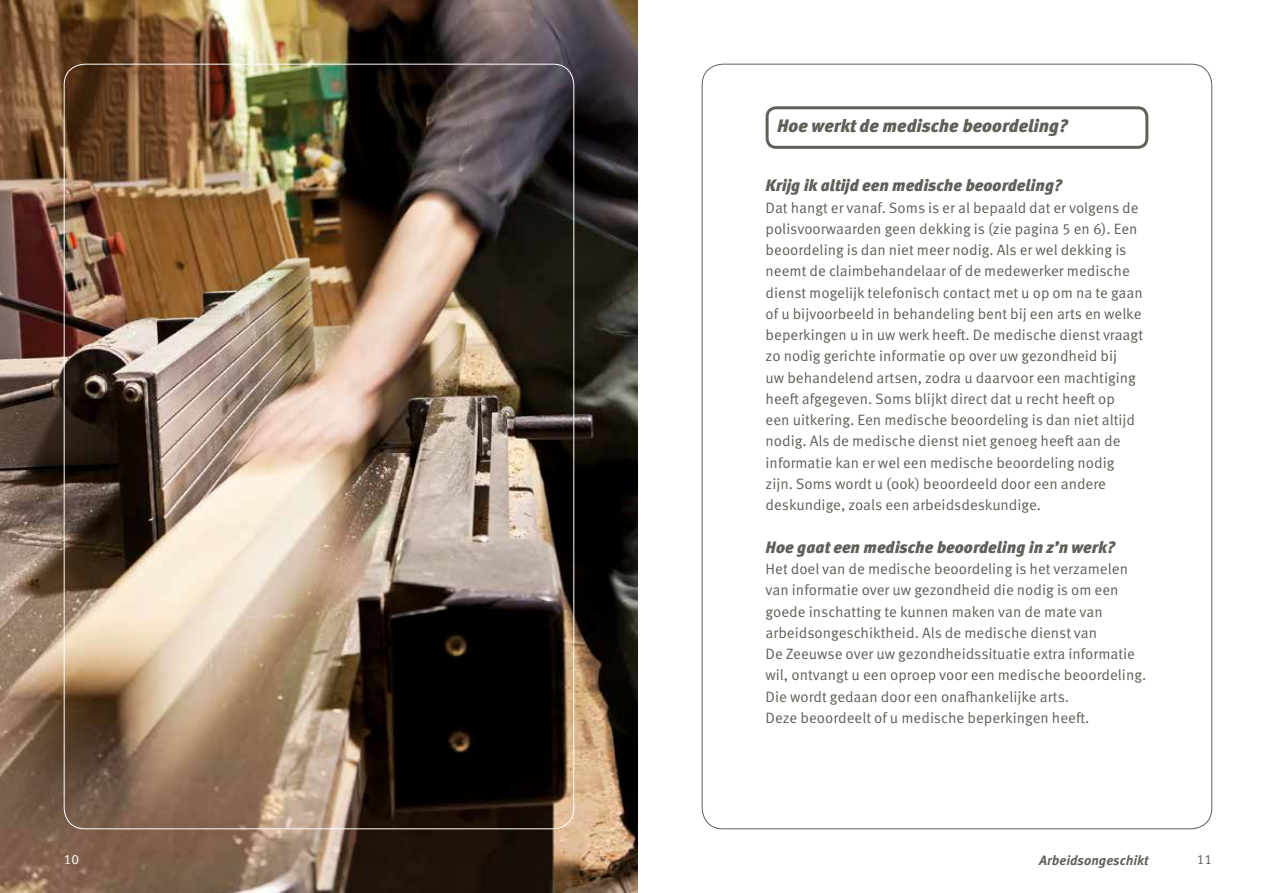
<style>
.page{position:relative;width:1276px;height:893px;background:#fff}
.page>*{position:absolute;margin:0;border:0;box-sizing:border-box;transform-origin:0 0}
.t1{font:italic 900 18px "Meta OT";color:#5f6058}
.t2{font:italic 900 16.5px "Meta OT";color:#5f6058}
.t3{font:15px/21.3px "Meta OT Norm";color:#5f6058}
.t4{font:italic 700 13.5px "Meta OT";color:#5f6058}
.t5{font:13.5px "Meta OT Norm";color:#fff}
.t6{font:13.5px "Meta OT Norm";color:#5f6058}
</style>
<div class="page">
<img style="left:0;top:0;width:638px;height:893px">
<div style="left:765px;top:106px;width:383px;height:43px;border:3px solid #5f6058;border-radius:9px"></div>
<p class="t1" style="left:777px;top:115px;width:292px">Hoe werkt de medische beoordeling?</p>
<p class="t2" style="left:765px;top:176px;width:298px">Krijg ik altijd een medische beoordeling?</p>
<p class="t3" style="left:765px;top:197px;width:379px">Dat hangt er vanaf. Soms is er al bepaald dat er volgens de polisvoorwaarden geen dekking is (zie pagina 5 en 6). Een beoordeling is dan niet meer nodig. Als er wel dekking is neemt de claimbehandelaar of de medewerker medische dienst mogelijk telefonisch contact met u op om na te gaan of u bijvoorbeeld in behandeling bent bij een arts en welke beperkingen u in uw werk heeft. De medische dienst vraagt zo nodig gerichte informatie op over uw gezondheid bij<br>uw behandelend artsen, zodra u daarvoor een machtiging heeft afgegeven. Soms blijkt direct dat u recht heeft op<br>een uitkering. Een medische beoordeling is dan niet altijd nodig. Als de medische dienst niet genoeg heeft aan de informatie kan er wel een medische beoordeling nodig zijn. Soms wordt u (ook) beoordeeld door een andere deskundige, zoals een arbeidsdeskundige.</p>
<p class="t2" style="left:765px;top:537px;width:351px">Hoe gaat een medische beoordeling in z’n werk?</p>
<p class="t3" style="left:765px;top:558px;width:382px">Het doel van de medische beoordeling is het verzamelen van informatie over uw gezondheid die nodig is om een goede inschatting te kunnen maken van de mate van arbeidsongeschiktheid. Als de medische dienst van<br>De Zeeuwse over uw gezondheidssituatie extra informatie wil, ontvangt u een oproep voor een medische beoordeling.<br>Die wordt gedaan door een onafhankelijke arts.<br>Deze beoordeelt of u medische beperkingen heeft.</p>
<p class="t5" style="left:64px;top:852px;width:17px">10</p>
<p class="t4" style="left:1039px;top:852px;width:111px">Arbeidsongeschikt</p>
<p class="t6" style="left:1196px;top:852px;width:17px">11</p>
</div>
